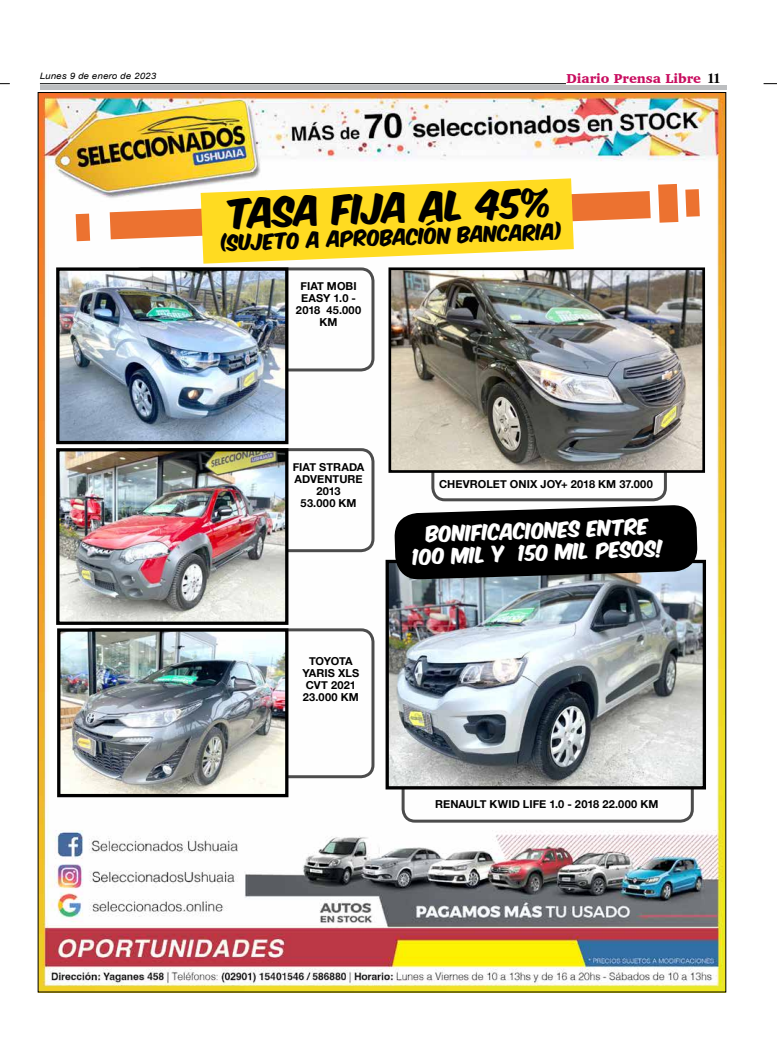
<style>
.page{position:relative;width:777px;height:1063px;background:#fff}
.page>*{position:absolute;margin:0;border:0;box-sizing:border-box;transform-origin:0 0}
.t1{font:35px "Komika Axis";color:#000}
.t2{font:18.9px/22.2px "Komika Axis";color:#fff;text-align:center}
.t3{font:18.9px "Komika Axis";color:#000}
.t4{font:900 13.2px "Charter";color:#c80c5f}
.t5{font:700 11px/12px "Helvetica Neue";letter-spacing:.005em;color:#000;text-align:center}
.t6{font:italic 8.8px "Arial";letter-spacing:.01em;color:#000;scale:1.11 1}
.s1{font-family:"Times";font-weight:700;font-size:14px;color:#000}
</style>
<div class="page">
<hr style="left:40px;top:83px;width:526px;height:1px;background:#000">
<hr style="left:40px;top:85px;width:686px;height:4px;background:#bcbec0">
<svg style="left:763px;top:83px;width:14px;height:1px"></svg>
<img style="left:40px;top:94px;width:684px;height:896px">
<svg style="left:685px;top:189px;width:15px;height:28px"></svg>
<svg style="left:658px;top:184px;width:20px;height:39px"></svg>
<svg style="left:76px;top:214px;width:14px;height:27px"></svg>
<img style="left:110px;top:83px;width:540px;height:181px">
<div style="left:80px;top:630px;width:293px;height:147px;background:#fff;border-radius:12px"></div>
<div style="left:79px;top:628px;width:295px;height:150px;border:3px solid #000;border-radius:12px"></div>
<svg style="left:403px;top:758px;width:289px;height:63px"></svg>
<div style="left:401px;top:756px;width:293px;height:67px;border:3px solid #000;border-radius:12px"></div>
<div style="left:129px;top:450px;width:244px;height:101px;background:#fff;border-radius:12px"></div>
<div style="left:128px;top:448px;width:246px;height:104px;border:3px solid #000;border-radius:12px"></div>
<div style="left:129px;top:269px;width:244px;height:101px;background:#fff;border-radius:12px"></div>
<div style="left:128px;top:267px;width:246px;height:104px;border:3px solid #000;border-radius:12px"></div>
<div style="left:433px;top:437px;width:232px;height:63px;background:#fff;border-radius:12px"></div>
<div style="left:431px;top:435px;width:236px;height:66px;border:3px solid #000;border-radius:12px"></div>
<svg style="left:434px;top:790px;width:225px;height:29px"></svg>
<img style="left:61px;top:632px;width:223px;height:161px">
<div style="left:57px;top:628px;width:231px;height:169px;border:3px solid #000"></div>
<img style="left:389px;top:564px;width:313px;height:221px">
<div style="left:385px;top:560px;width:321px;height:229px;border:3px solid #000"></div>
<img style="left:60px;top:452px;width:224px;height:169px">
<div style="left:56px;top:448px;width:232px;height:177px;border:3px solid #000"></div>
<img style="left:60px;top:271px;width:224px;height:169px">
<div style="left:56px;top:267px;width:232px;height:177px;border:3px solid #000"></div>
<img style="left:392px;top:271px;width:309px;height:198px">
<div style="left:388px;top:267px;width:317px;height:206px;border:3px solid #000"></div>
<svg style="left:394px;top:505px;width:304px;height:75px;background:#1d1e1e"></svg>
<p class="t6" style="left:40px;top:70px;width:106px">Lunes 9 de enero de 2023</p>
<p class="t4" style="left:566px;top:71px;width:156px">Diario Prensa Libre <span class="s1">11</span></p>
<h1 class="t1" style="left:228px;top:196px;width:326px;rotate:-2deg">TASA FIJA AL 45%</h1>
<h2 class="t3" style="left:221px;top:234px;width:343px;rotate:-2deg">(SUJETO A APROBACIÓN BANCARIA)</h2>
<p class="t5" style="left:296px;top:280px;width:67px">FIAT MOBI<br>EASY 1.0 -<br>2018 45.000<br>KM</p>
<p class="t5" style="left:293px;top:461px;width:73px">FIAT STRADA<br>ADVENTURE<br>2013<br>53.000 KM</p>
<p class="t5" style="left:302px;top:655px;width:59px">TOYOTA<br>YARIS XLS<br>CVT 2021<br>23.000 KM</p>
<p class="t5" style="left:439px;top:479px;width:215px">CHEVROLET ONIX JOY+ 2018 KM 37.000</p>
<h2 class="t2" style="left:411px;top:525px;width:253px;rotate:-2deg">BONIFICACIONES ENTRE<br>100 MIL Y 150 MIL PESOS!</h2>
<p class="t5" style="left:435px;top:798px;width:225px">RENAULT KWID LIFE 1.0 - 2018 22.000 KM</p>
</div>
